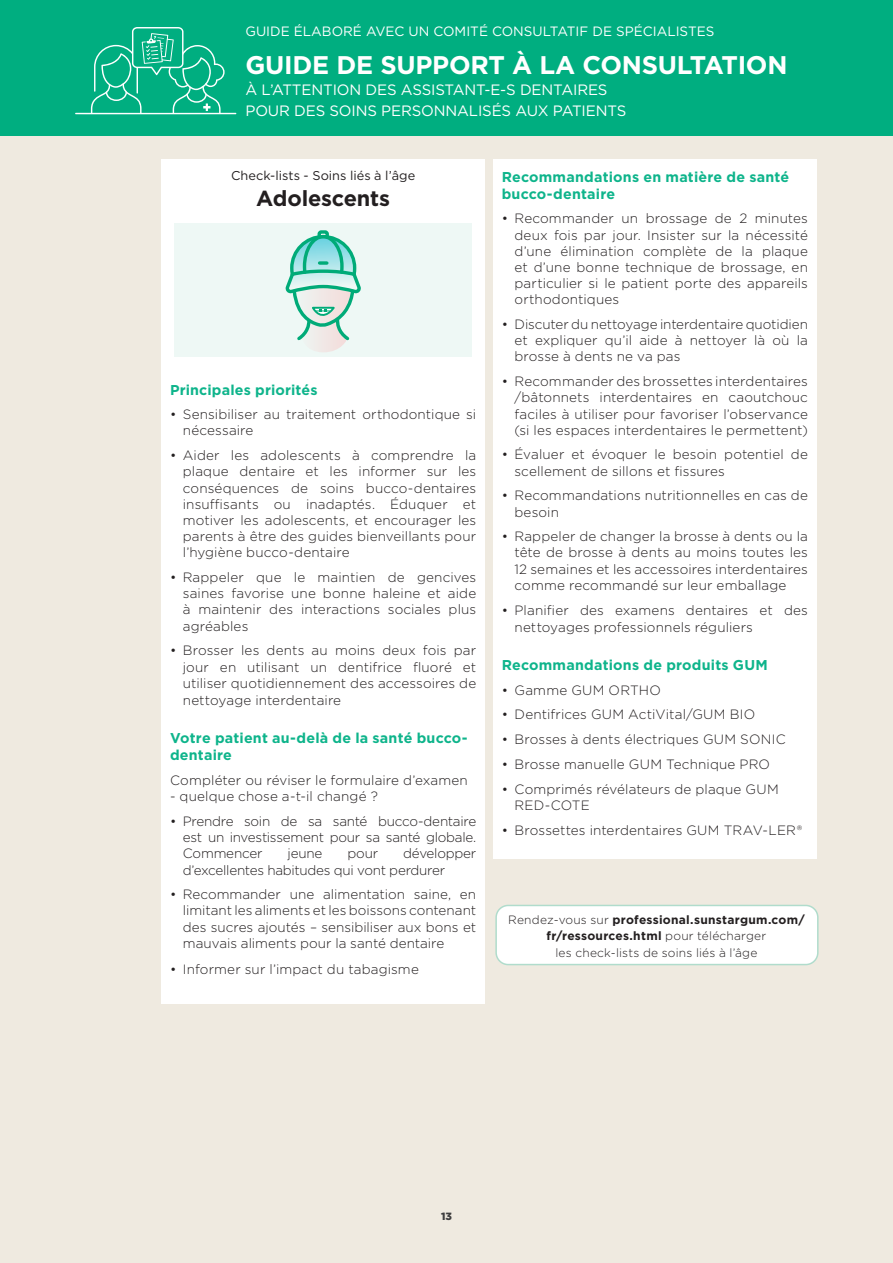
<style>
.page{position:relative;width:893px;height:1263px;background:#fff}
.page>*{position:absolute;margin:0;border:0;box-sizing:border-box;transform-origin:0 0}
.t1{font:700 25.5px "Gotham";letter-spacing:-.01em;color:#fff}
.t2{font:700 21.75px "Gotham";letter-spacing:-.01em;color:#231f20}
.t3{font:15px/21px "Gotham";letter-spacing:-.01em;color:#fff}
.t4{font:700 14.25px/17.1px "Gotham";letter-spacing:.015em;color:#0eb48b}
.t5{font:300 13.5px/16.2px "Gotham";letter-spacing:.01em;color:#231f20;text-align:justify}
.t6{font:13.5px "Gotham";color:#fff}
.t7{font:300 13.5px/16.2px "Gotham";letter-spacing:-.02em;color:#231f20}
.t8{font:12.75px "Gotham";letter-spacing:.005em;color:#231f20}
.t9{font:300 12px/16.5px "Gotham";letter-spacing:.015em;color:#231f20;text-align:center}
.t10{font:900 10.5px "Gotham";color:#3e3e3f}
.s1{font-weight:700}
</style>
<div class="page">
<div style="left:0;top:0;width:893px;height:136px;background:#00ae80"></div>
<div style="left:0;top:136px;width:893px;height:1127px;background:#efeae0"></div>
<div style="left:162px;top:159px;width:323px;height:844px;background:#fff"></div>
<div style="left:493px;top:159px;width:323px;height:700px;background:#fff"></div>
<svg style="left:75px;top:27px;width:161px;height:87px"></svg>
<div style="left:174px;top:223px;width:298px;height:133px;background:#eef8f5"></div>
<svg style="left:285px;top:230px;width:76px;height:122px"></svg>
<div style="left:496px;top:905px;width:322px;height:59px;background:#fff;border-radius:12px"></div>
<div style="left:495px;top:905px;width:324px;height:60px;border:2px solid #b0dccc;border-radius:12px"></div>
<p class="t6" style="left:245px;top:23px;width:471px">GUIDE ÉLABORÉ AVEC UN COMITÉ CONSULTATIF DE SPÉCIALISTES</p>
<h1 class="t1" style="left:245px;top:48px;width:544px">GUIDE DE SUPPORT À LA CONSULTATION</h1>
<p class="t3" style="left:245px;top:78px;width:382px">À L’ATTENTION DES ASSISTANT-E-S DENTAIRES<br>POUR DES SOINS PERSONNALISÉS AUX PATIENTS</p>
<p class="t8" style="left:231px;top:168px;width:186px">Check-lists - Soins liés à l’âge</p>
<h2 class="t2" style="left:256px;top:184px;width:135px">Adolescents</h2>
<p class="t4" style="left:170px;top:381px;width:149px">Principales priorités</p>
<p class="t5" style="left:183px;top:406px;width:295px;text-indent:-13px">• Sensibiliser au traitement orthodontique si nécessaire</p>
<p class="t5" style="left:183px;top:447px;width:295px;text-indent:-13px">• Aider les adolescents à comprendre la plaque dentaire et les informer sur les conséquences de soins bucco-dentaires insuffisants ou inadaptés. Éduquer et motiver les adolescents, et encourager les parents à être des guides bienveillants pour l’hygiène bucco-dentaire</p>
<p class="t5" style="left:183px;top:569px;width:295px;text-indent:-13px">• Rappeler que le maintien de gencives saines favorise une bonne haleine et aide à maintenir des interactions sociales plus agréables</p>
<p class="t5" style="left:183px;top:642px;width:295px;text-indent:-13px">• Brosser les dents au moins deux fois par jour en utilisant un dentifrice fluoré et utiliser quotidiennement des accessoires de nettoyage interdentaire</p>
<p class="t4" style="left:170px;top:729px;width:299px">Votre patient au-delà de la santé bucco&shy;dentaire</p>
<p class="t5" style="left:170px;top:772px;width:299px">Compléter ou réviser le formulaire d’examen</p>
<p class="t5" style="left:170px;top:788px;width:209px">- quelque chose a-t-il changé ?</p>
<p class="t5" style="left:183px;top:813px;width:295px;text-indent:-13px">• Prendre soin de sa santé bucco-dentaire est un investissement pour sa santé globale.<br>Commencer</p>
<p class="t7" style="left:183px;top:845px;width:295px;text-indent:220px">développer d’excellentes habitudes qui vont perdurer</p>
<p class="t5" style="left:183px;top:886px;width:295px;text-indent:-13px">• Recommander une alimentation saine, en limitant les aliments et les boissons contenant des sucres ajoutés – sensibiliser aux bons et mauvais aliments pour la santé dentaire</p>
<p class="t5" style="left:170px;top:960px;width:250px">• Informer sur l’impact du tabagisme</p>
<p class="t5" style="left:288px;top:845px;width:36px">jeune</p>
<p class="t5" style="left:348px;top:845px;width:32px">pour</p>
<p class="t4" style="left:502px;top:168px;width:289px">Recommandations en matière de santé bucco-dentaire</p>
<p class="t5" style="left:514px;top:210px;width:295px;text-indent:-13px">• Recommander un brossage de 2 minutes deux fois par jour. Insister sur la nécessité d’une élimination complète de la plaque et d’une bonne technique de brossage, en particulier si le patient porte des appareils orthodontiques</p>
<p class="t5" style="left:514px;top:316px;width:295px;text-indent:-13px">• Discuter du nettoyage interdentaire quotidien et expliquer qu’il aide à nettoyer là où la brosse à dents ne va pas</p>
<p class="t5" style="left:514px;top:373px;width:295px;text-indent:-13px">• Recommander des brossettes interdentaires /bâtonnets interdentaires en caoutchouc faciles à utiliser pour favoriser l’observance (si les espaces interdentaires le permettent)</p>
<p class="t5" style="left:514px;top:446px;width:295px;text-indent:-13px">• Évaluer et évoquer le besoin potentiel de scellement de sillons et fissures</p>
<p class="t5" style="left:514px;top:487px;width:295px;text-indent:-13px">• Recommandations nutritionnelles en cas de besoin</p>
<p class="t5" style="left:514px;top:528px;width:295px;text-indent:-13px">• Rappeler de changer la brosse à dents ou la tête de brosse à dents au moins toutes les 12 semaines et les accessoires interdentaires comme recommandé sur leur emballage</p>
<p class="t5" style="left:514px;top:601px;width:295px;line-height:17.1px;text-indent:-13px">• Planifier des examens dentaires et des nettoyages professionnels réguliers</p>
<p class="t4" style="left:502px;top:656px;width:268px">Recommandations de produits GUM</p>
<p class="t5" style="left:502px;top:681px;width:161px">• Gamme GUM ORTHO</p>
<p class="t5" style="left:502px;top:706px;width:255px">• Dentifrices GUM ActiVital/GUM BIO</p>
<p class="t5" style="left:502px;top:731px;width:285px">• Brosses à dents électriques GUM SONIC</p>
<p class="t5" style="left:502px;top:756px;width:270px">• Brosse manuelle GUM Technique PRO</p>
<p class="t5" style="left:514px;top:780px;width:266px;text-indent:-13px">• Comprimés révélateurs de plaque GUM<br>RED-COTE</p>
<p class="t5" style="left:502px;top:821px;width:302px">• Brossettes interdentaires GUM TRAV-LER®</p>
<p class="t9" style="left:508px;top:911px;width:298px">Rendez-vous sur <span class="s1">professional.sunstargum.com/ fr/ressources.html</span> pour télécharger<br>les check-lists de soins liés à l’âge</p>
<p class="t10" style="left:441px;top:1209px;width:12px">13</p>
</div>
